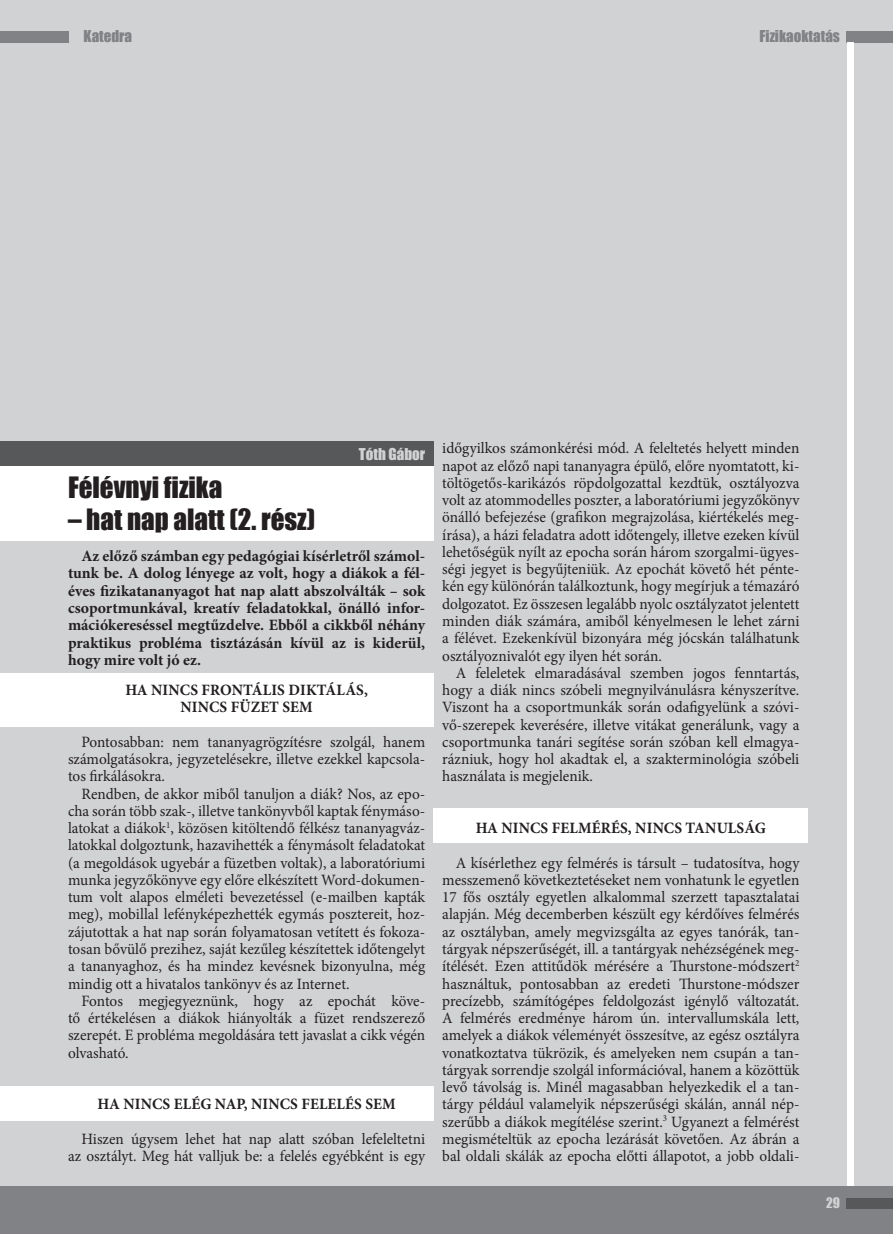
<style>
.page{position:relative;width:893px;height:1234px;background:#fff}
.page>*{position:absolute;margin:0;border:0;box-sizing:border-box;transform-origin:0 0}
.cim3{font:27px "Impact";color:#231f20}
.szoveg{font:15.75px/17.2px "Minion Pro";color:#231f20;text-align:justify}
.szoveg-2{font:700 15.75px/17.2px "Minion Pro";color:#231f20;text-align:justify}
.alcimek{font:700 15.75px "Minion Pro";letter-spacing:.01em;color:#231f20}
.rovat{font:15px "Impact";color:#808285}
.szerzo{font:15px "Impact";color:#d1d2d4}
.cim3-2{font:15px "Impact";color:#808285}
.cim3-3{font:13.35px "Impact";color:#d1d2d4}
</style>
<div class="page">
<div style="left:0;top:31px;width:893px;height:1202px;background:#d1d2d4"></div>
<div style="left:0;top:1085px;width:434px;height:34px;background:#fff"></div>
<div style="left:434px;top:808px;width:374px;height:34px;background:#fff"></div>
<div style="left:0;top:465px;width:434px;height:76px;background:#fff"></div>
<div style="left:0;top:440px;width:434px;height:25px;background:#57585a"></div>
<div style="left:0;top:673px;width:434px;height:53px;background:#fff"></div>
<div style="left:0;top:0;width:893px;height:65px;background:#d1d2d4"></div>
<div style="left:0;top:1185px;width:893px;height:48px;background:#808285"></div>
<div style="left:847px;top:31px;width:46px;height:12px;background:#808285"></div>
<div style="left:847px;top:1197px;width:46px;height:11px;background:#57585a"></div>
<div style="left:0;top:31px;width:68px;height:12px;background:#808285"></div>
<div style="left:847px;top:43px;width:6px;height:1142px;background:#fff"></div>
<p class="cim3-2" style="left:84px;top:25px;width:50px">Katedra</p>
<p class="rovat" style="left:760px;top:25px;width:82px">Fizikaoktatás</p>
<p class="szerzo" style="left:359px;top:442px;width:68px">Tóth Gábor</p>
<p class="cim3" style="left:68px;top:466px;width:156px">Félévnyi fizika</p>
<p class="cim3" style="left:68px;top:498px;width:249px">– hat nap alatt (2. rész)</p>
<p class="szoveg-2" style="left:68px;top:547px;width:359px;text-indent:14px">Az előző számban egy pedagógiai kísérletről számol&shy;tunk be. A dolog lényege az volt, hogy a diákok a fél&shy;éves fizikatananyagot hat nap alatt abszolválták – sok csoportmunkával, kreatív feladatokkal, önálló infor&shy;mációkereséssel megtűzdelve. Ebből a cikkből néhány praktikus probléma tisztázásán kívül az is kiderül, hogy mire volt jó ez.</p>
<p class="alcimek" style="left:125px;top:678px;width:244px">HA NINCS FRONTÁLIS DIKTÁLÁS,</p>
<p class="alcimek" style="left:180px;top:696px;width:134px">NINCS FÜZET SEM</p>
<p class="szoveg" style="left:68px;top:733px;width:359px;text-indent:14px">Pontosabban: nem tananyagrögzítésre szolgál, hanem számolgatásokra, jegyzetelésekre, illetve ezekkel kapcsola&shy;tos firkálásokra.</p>
<p class="szoveg" style="left:68px;top:784px;width:359px;text-indent:14px">Rendben, de akkor miből tanuljon a diák? Nos, az epo&shy;cha során több szak-, illetve tankönyvből kaptak fénymáso&shy;latokat a diákok<sup>1</sup>, közösen kitöltendő félkész tananyagváz&shy;latokkal dolgoztunk, hazavihették a fénymásolt feladatokat (a megoldások ugyebár a füzetben voltak), a laboratóriumi munka jegyzőkönyve egy előre elkészített Word-dokumen&shy;tum volt alapos elméleti bevezetéssel (e-mailben kapták meg), mobillal lefényképezhették egymás posztereit, hoz&shy;zájutottak a hat nap során folyamatosan vetített és fokoza&shy;tosan bővülő prezihez, saját kezűleg készítettek időtengelyt a tananyaghoz, és ha mindez kevésnek bizonyulna, még mindig ott a hivatalos tankönyv és az Internet.</p>
<p class="szoveg" style="left:68px;top:991px;width:359px;text-indent:14px">Fontos megjegyeznünk, hogy az epochát köve&shy;tő értékelésen a diákok hiányolták a füzet rendszerező szerepét. E probléma megoldására tett javaslat a cikk végén olvasható.</p>
<p class="alcimek" style="left:98px;top:1092px;width:300px">HA NINCS ELÉG NAP, NINCS FELELÉS SEM</p>
<p class="szoveg" style="left:68px;top:1129px;width:359px;text-align:right">Hiszen úgysem lehet hat nap alatt szóban lefeleltetni az osztályt. Meg hát valljuk be: a felelés egyébként is egy</p>
<p class="szoveg" style="left:442px;top:439px;width:359px">időgyilkos számonkérési mód. A feleltetés helyett minden napot az előző napi tananyagra épülő, előre nyomtatott, ki&shy;töltögetős-karikázós röpdolgozattal kezdtük, osztályozva volt az atommodelles poszter, a laboratóriumi jegyzőkönyv önálló befejezése (grafikon megrajzolása, kiértékelés meg&shy;írása), a házi feladatra adott időtengely, illetve ezeken kívül lehetőségük nyílt az epocha során három szorgalmi-ügyes&shy;ségi jegyet is begyűjteniük. Az epochát követő hét pénte&shy;kén egy különórán találkoztunk, hogy megírjuk a témazáró dolgozatot. Ez összesen legalább nyolc osztályzatot jelentett minden diák számára, amiből kényelmesen le lehet zárni a félévet. Ezekenkívül bizonyára még jócskán találhatunk osztályoznivalót egy ilyen hét során.</p>
<p class="szoveg" style="left:442px;top:664px;width:359px;text-indent:14px">A feleletek elmaradásával szemben jogos fenntartás, hogy a diák nincs szóbeli megnyilvánulásra kényszerítve.<br>Viszont ha a csoportmunkák során odafigyelünk a szóvi&shy;vő-szerepek keverésére, illetve vitákat generálunk, vagy a csoportmunka tanári segítése során szóban kell elmagya&shy;rázniuk, hogy hol akadtak el, a szakterminológia szóbeli használata is megjelenik.</p>
<p class="alcimek" style="left:476px;top:816px;width:292px">HA NINCS FELMÉRÉS, NINCS TANULSÁG</p>
<p class="szoveg" style="left:442px;top:853px;width:359px;text-indent:14px">A kísérlethez egy felmérés is társult – tudatosítva, hogy messzemenő következtetéseket nem vonhatunk le egyetlen 17 fős osztály egyetlen alkalommal szerzett tapasztalatai alapján. Még decemberben készült egy kérdőíves felmérés az osztályban, amely megvizsgálta az egyes tanórák, tan&shy;tárgyak népszerűségét, ill. a tantárgyak nehézségének meg&shy;ítélését. Ezen attitűdök mérésére a Thurstone-módszert<sup>2 </sup>használtuk, pontosabban az eredeti Thurstone-módszer precízebb, számítógépes feldolgozást igénylő változatát.<br>A felmérés eredménye három ún. intervallumskála lett, amelyek a diákok véleményét összesítve, az egész osztályra vonatkoztatva tükrözik, és amelyeken nem csupán a tan&shy;tárgyak sorrendje szolgál információval, hanem a közöttük levő távolság is. Minél magasabban helyezkedik el a tan&shy;tárgy például valamelyik népszerűségi skálán, annál nép&shy;szerűbb a diákok megítélése szerint.<sup>3</sup> Ugyanezt a felmérést megismételtük az epocha lezárását követően. Az ábrán a bal oldali skálák az epocha előtti állapotot, a jobb oldali-</p>
<p class="cim3-3" style="left:826px;top:1192px;width:15px">29</p>
</div>
